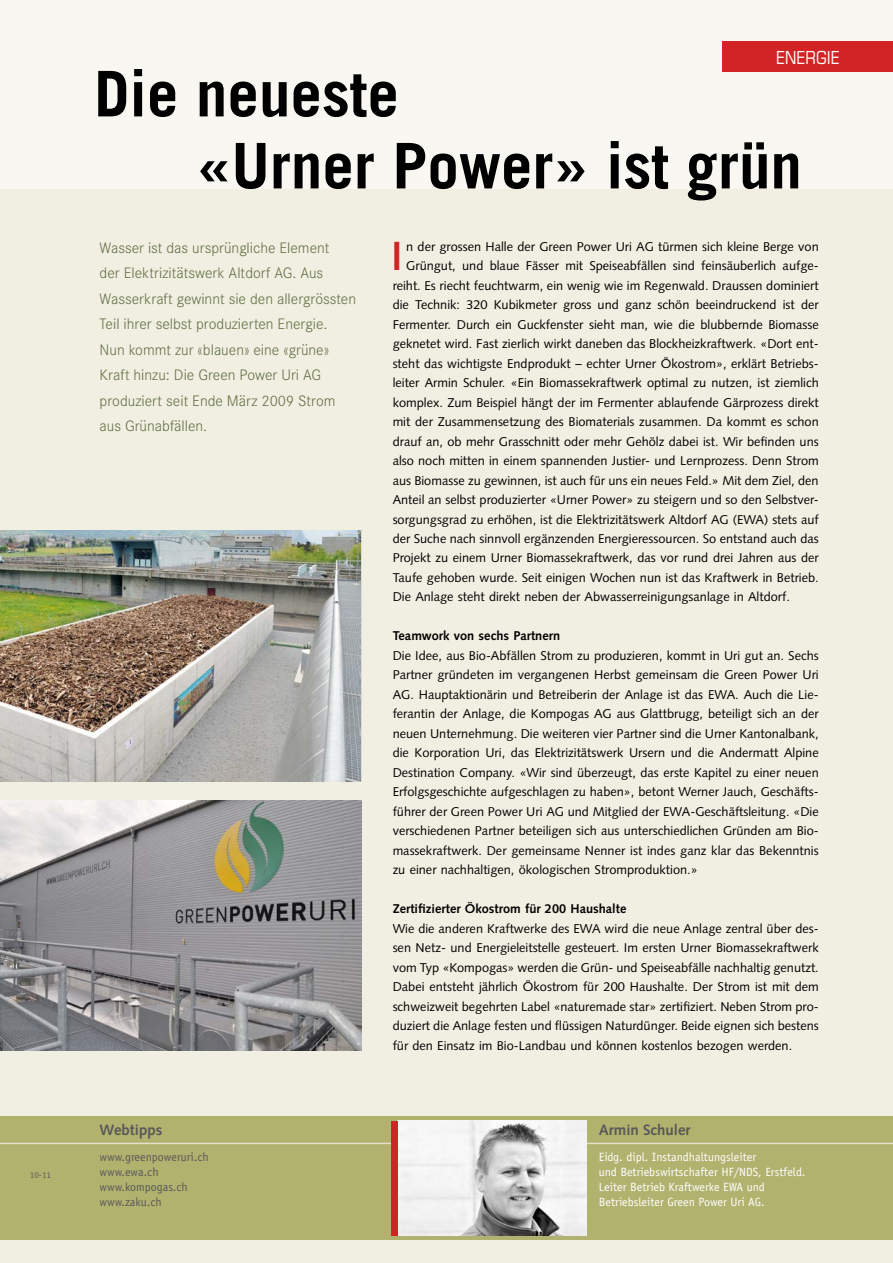
<style>
.page{position:relative;width:893px;height:1263px;background:#f0efe2}
.page>*{position:absolute;margin:0;border:0;box-sizing:border-box;transform-origin:0 0}
.t1{font:700 63px/72px "Trade Gothic";color:#000}
.t2{font:39px "Trade Gothic Bold Cond Twenty";color:#d22424}
.t3{font:condensed 18px "Eurostile";color:#fff}
.t4{font:300 15.75px/25.5px "Corporate S";color:#606e41}
.t5{font:700 15px "Syntax";color:#58585a}
.t6{font:12.75px/19.5px "Syntax";color:#000;text-align:justify}
.t7{font:700 12.75px "Syntax";color:#000}
.t8{font:12px/15px "Officina Sans";color:#fff}
.t9{font:12px/15px "Officina Sans";color:#58585a}
.t10{font:9px "Officina Sans";color:#58585a}
</style>
<div class="page">
<div style="left:0;top:1116px;width:893px;height:124px;background:#b2b26f"></div>
<hr style="left:0;top:1143px;width:893px;height:1px;background:#e1dfc6">
<div style="left:0;top:0;width:893px;height:189px;background:#f8f7f1"></div>
<img style="left:0;top:800px;width:361px;height:251px">
<div style="left:723px;top:42px;width:170px;height:30px;background:#d22424"></div>
<img style="left:0;top:531px;width:361px;height:250px">
<img style="left:397px;top:1121px;width:189px;height:114px">
<div style="left:391px;top:1121px;width:6px;height:114px;background:#d22424"></div>
<p class="t10" style="left:30px;top:1169px;width:23px">10-11</p>
<h3 class="t3" style="left:776px;top:47px;width:65px">ENERGIE</h3>
<h1 class="t1" style="left:196px;top:57px;width:607px;text-indent:-102px">Die neueste<br>«Urner Power» ist grün</h1>
<p class="t6" style="left:406px;top:236px;width:414px">n der grossen Halle der Green Power Uri AG türmen sich kleine Berge von</p>
<p class="t6" style="left:406px;top:256px;width:414px">Grüngut, und blaue Fässer mit Speiseabfällen sind feinsäuberlich aufge-</p>
<p class="t6" style="left:393px;top:275px;width:428px">reiht. Es riecht feuchtwarm, ein wenig wie im Regenwald. Draussen dominiert</p>
<p class="t6" style="left:393px;top:295px;width:428px">die Technik: 320 Kubikmeter gross und ganz schön beeindruckend ist der</p>
<p class="t6" style="left:393px;top:314px;width:428px">Fermenter. Durch ein Guckfenster sieht man, wie die blubbernde Biomasse</p>
<p class="t6" style="left:393px;top:334px;width:428px">geknetet wird. Fast zierlich wirkt daneben das Blockheizkraftwerk. «Dort ent-</p>
<p class="t6" style="left:393px;top:353px;width:428px">steht das wichtigste Endprodukt – echter Urner Ökostrom», erklärt Betriebs-</p>
<p class="t6" style="left:393px;top:373px;width:428px">leiter Armin Schuler. «Ein Biomassekraftwerk optimal zu nutzen, ist ziemlich</p>
<p class="t6" style="left:393px;top:392px;width:428px">komplex. Zum Beispiel hängt der im Fermenter ablaufende Gärprozess direkt</p>
<p class="t6" style="left:393px;top:412px;width:428px">mit der Zusammensetzung des Biomaterials zusammen. Da kommt es schon</p>
<p class="t6" style="left:393px;top:431px;width:428px">drauf an, ob mehr Grasschnitt oder mehr Gehölz dabei ist. Wir befinden uns</p>
<p class="t6" style="left:393px;top:451px;width:428px">also noch mitten in einem spannenden Justier- und Lernprozess. Denn Strom</p>
<p class="t6" style="left:393px;top:470px;width:428px">aus Biomasse zu gewinnen, ist auch für uns ein neues Feld.» Mit dem Ziel, den</p>
<p class="t6" style="left:393px;top:490px;width:428px">Anteil an selbst produzierter «Urner Power» zu steigern und so den Selbstver-</p>
<p class="t6" style="left:393px;top:509px;width:428px">sorgungsgrad zu erhöhen, ist die Elektrizitätswerk Altdorf AG (EWA) stets auf</p>
<p class="t6" style="left:393px;top:529px;width:428px">der Suche nach sinnvoll ergänzenden Energieressourcen. So entstand auch das</p>
<p class="t6" style="left:393px;top:548px;width:428px">Projekt zu einem Urner Biomassekraftwerk, das vor rund drei Jahren aus der</p>
<p class="t6" style="left:393px;top:568px;width:428px">Taufe gehoben wurde. Seit einigen Wochen nun ist das Kraftwerk in Betrieb.</p>
<p class="t6" style="left:393px;top:587px;width:399px">Die Anlage steht direkt neben der Abwasserreinigungsanlage in Altdorf.</p>
<p class="t7" style="left:393px;top:629px;width:169px">Teamwork von sechs Partnern</p>
<p class="t6" style="left:393px;top:646px;width:428px">Die Idee, aus Bio-Abfällen Strom zu produzieren, kommt in Uri gut an. Sechs Partner gründeten im vergangenen Herbst gemeinsam die Green Power Uri AG. Hauptaktionärin und Betreiberin der Anlage ist das EWA. Auch die Lie&shy;ferantin der Anlage, die Kompogas AG aus Glattbrugg, beteiligt sich an der neuen Unternehmung. Die weiteren vier Partner sind die Urner Kantonalbank, die Korporation Uri, das Elektrizitätswerk Ursern und die Andermatt Alpine Destination Company. «Wir sind überzeugt, das erste Kapitel zu einer neuen Erfolgsgeschichte aufgeschlagen zu haben», betont Werner Jauch, Geschäfts&shy;führer der Green Power Uri AG und Mitglied der EWA-Geschäftsleitung. «Die verschiedenen Partner beteiligen sich aus unterschiedlichen Gründen am Bio&shy;massekraftwerk. Der gemeinsame Nenner ist indes ganz klar das Bekenntnis zu einer nachhaltigen, ökologischen Stromproduktion.»</p>
<p class="t7" style="left:393px;top:902px;width:235px">Zertifizierter Ökostrom für 200 Haushalte</p>
<p class="t6" style="left:393px;top:919px;width:428px">Wie die anderen Kraftwerke des EWA wird die neue Anlage zentral über des&shy;sen Netz- und Energieleitstelle gesteuert. Im ersten Urner Biomassekraftwerk vom Typ «Kompogas» werden die Grün- und Speiseabfälle nachhaltig genutzt.<br>Dabei entsteht jährlich Ökostrom für 200 Haushalte. Der Strom ist mit dem schweizweit begehrten Label «naturemade star» zertifiziert. Neben Strom pro&shy;duziert die Anlage festen und flüssigen Naturdünger. Beide eignen sich bestens für den Einsatz im Bio-Landbau und können kostenlos bezogen werden.</p>
<p class="t4" style="left:100px;top:235px;width:258px">Wasser ist das ursprüngliche Element<br>der Elektrizitätswerk Altdorf AG. Aus Wasserkraft gewinnt sie den allergrössten Teil ihrer selbst produzierten Energie.<br>Nun kommt zur «blauen» eine «grüne» Kraft hinzu: Die Green Power Uri AG produziert seit Ende März 2009 Strom aus Grünabfällen.</p>
<h2 class="t2" style="left:391px;top:232px;width:12px">I</h2>
<p class="t5" style="left:100px;top:1121px;width:64px">Webtipps</p>
<p class="t9" style="left:100px;top:1149px;width:111px">www.greenpoweruri.ch www.ewa.ch www.kompogas.ch www.zaku.ch</p>
<p class="t5" style="left:599px;top:1121px;width:93px">Armin Schuler</p>
<p class="t8" style="left:599px;top:1149px;width:208px">Eidg. dipl. Instandhaltungsleiter<br>und Betriebswirtschafter HF/NDS, Erstfeld.<br>Leiter Betrieb Kraftwerke EWA und Betriebsleiter Green Power Uri AG.</p>
</div>
